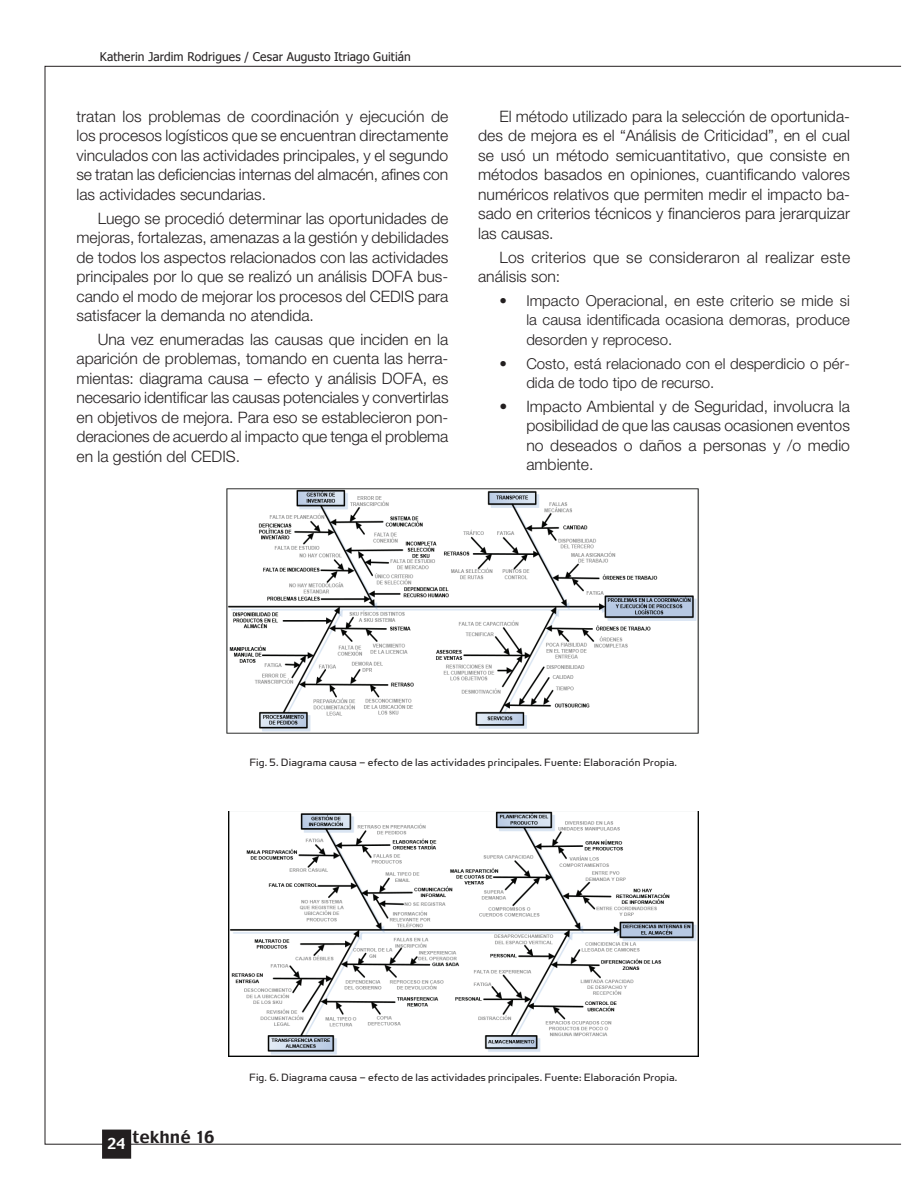
<style>
.page{position:relative;width:918px;height:1188px;background:#fff}
.page>*{position:absolute;margin:0;border:0;box-sizing:border-box;transform-origin:0 0}
.t1{font:16.5px "Charcoal";color:#231f20}
.t2{font:300 15.75px/19.5px "Helvetica Neue LT Std";color:#231f20;text-align:justify}
.t3{font:300 15px/19.5px "Helvetica Neue LT Std";color:#231f20;text-align:justify}
.t4{font:15px "Charcoal";color:#fff}
.t5{font:12px "Simian Display Orangutan";letter-spacing:.015em;color:#231f20}
.t6{font:12px "Tahoma";letter-spacing:.005em;color:#231f20}
</style>
<div class="page">
<div style="left:103px;top:1130px;width:27px;height:28px;background:#231f20"></div>
<div style="left:102px;top:1130px;width:29px;height:29px;border:2px solid #231f20"></div>
<img style="left:227px;top:489px;width:472px;height:245px">
<img style="left:228px;top:811px;width:470px;height:245px">
<p class="t6" style="left:100px;top:49px;width:312px">Katherin Jardim Rodrigues / Cesar Augusto Itriago Guitián</p>
<p class="t2" style="left:76px;top:106px;width:373px">tratan los problemas de coordinación y ejecución de los procesos logísticos que se encuentran directamente vinculados con las actividades principales, y el segundo se tratan las deficiencias internas del almacén, afines con las actividades secundarias.</p>
<p class="t2" style="left:76px;top:208px;width:374px;text-indent:21px">Luego se procedió determinar las oportunidades de mejoras, fortalezas, amenazas a la gestión y debilidades de todos los aspectos relacionados con las actividades principales por lo que se realizó un análisis DOFA bus&shy;cando el modo de mejorar los procesos del CEDIS para satisfacer la demanda no atendida.</p>
<p class="t2" style="left:76px;top:329px;width:374px;text-indent:21px">Una vez enumeradas las causas que inciden en la aparición de problemas, tomando en cuenta las herra&shy;mientas: diagrama causa – efecto y análisis DOFA, es necesario identificar las causas potenciales y convertirlas en objetivos de mejora. Para eso se establecieron pon&shy;deraciones de acuerdo al impacto que tenga el problema en la gestión del CEDIS.</p>
<p class="t2" style="left:478px;top:106px;width:373px;text-indent:21px">El método utilizado para la selección de oportunida&shy;des de mejora es el “Análisis de Criticidad”, en el cual se usó un método semicuantitativo, que consiste en métodos basados en opiniones, cuantificando valores numéricos relativos que permiten medir el impacto ba&shy;sado en criterios técnicos y financieros para jerarquizar las causas.</p>
<p class="t2" style="left:478px;top:247px;width:374px;text-indent:21px">Los criterios que se consideraron al realizar este análisis son:</p>
<p class="t3" style="left:526px;top:290px;width:325px;text-indent:-27px">• Impacto Operacional, en este criterio se mide si la causa identificada ocasiona demoras, produce desorden y reproceso.</p>
<p class="t3" style="left:526px;top:353px;width:325px;text-indent:-27px">• Costo, está relacionado con el desperdicio o pér&shy;dida de todo tipo de recurso.</p>
<p class="t2" style="left:526px;top:396px;width:325px;text-indent:-27px">• Impacto Ambiental y de Seguridad, involucra la posibilidad de que las causas ocasionen eventos no deseados o daños a personas y /o medio ambiente.</p>
<p class="t5" style="left:249px;top:756px;width:429px">Fig. 5. Diagrama causa – efecto de las actividades principales. Fuente: Elaboración Propia.</p>
<p class="t4" style="left:108px;top:1134px;width:19px">24</p>
<p class="t1" style="left:133px;top:1126px;width:83px">tekhné 16</p>
<p class="t5" style="left:249px;top:1071px;width:430px">Fig. 6. Diagrama causa – efecto de las actividades principales. Fuente: Elaboración Propia.</p>
</div>
